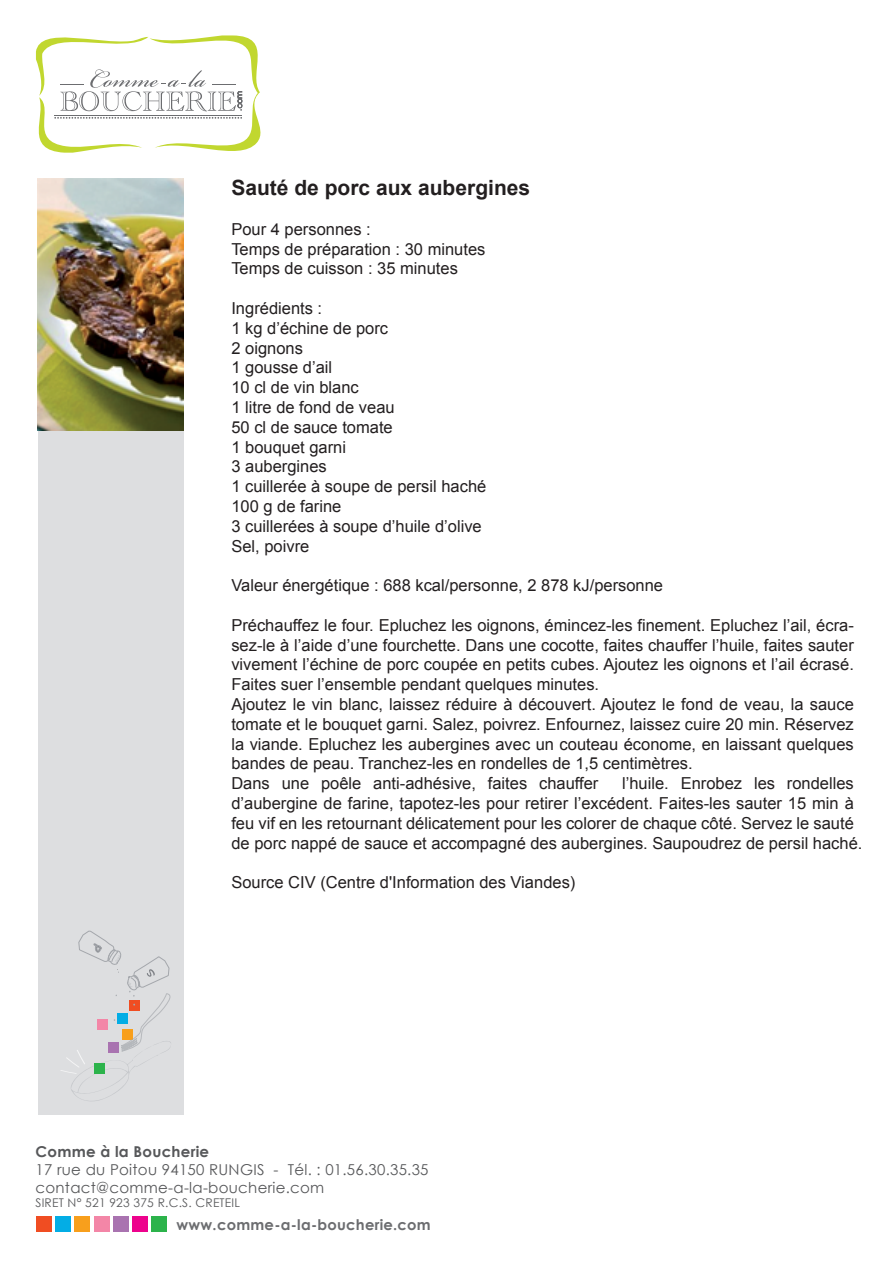
<style>
.page{position:relative;width:893px;height:1263px;background:#fff}
.page>*{position:absolute;margin:0;border:0;box-sizing:border-box;transform-origin:0 0}
.t1{font:700 21px "Arial";color:#231f20}
.t2{font:16.5px/19.8px "Arial";color:#231f20}
.t3{font:15px/18px "Century Gothic";letter-spacing:.02em;color:#57585a}
.t4{font:700 15px "Century Gothic";letter-spacing:.02em;color:#57585a}
.t5{font:700 14.7px "Century Gothic";letter-spacing:.02em;color:#6c6d70}
.t6{font:12px "Century Gothic";letter-spacing:.02em;color:#57585a}
</style>
<div class="page">
<svg style="left:35px;top:35px;width:226px;height:118px"></svg>
<div style="left:36px;top:1216px;width:16px;height:16px;background:#f04d22"></div>
<div style="left:55px;top:1216px;width:16px;height:16px;background:#03ade5"></div>
<div style="left:74px;top:1216px;width:16px;height:16px;background:#f89f1c"></div>
<div style="left:113px;top:1216px;width:16px;height:16px;background:#a973b0"></div>
<div style="left:94px;top:1216px;width:15px;height:16px;background:#f386a7"></div>
<div style="left:132px;top:1216px;width:16px;height:16px;background:#ed028c"></div>
<div style="left:151px;top:1216px;width:16px;height:16px;background:#2cb34b"></div>
<div style="left:38px;top:365px;width:146px;height:750px;background:#dddee0"></div>
<svg style="left:61px;top:930px;width:110px;height:171px"></svg>
<div style="left:94px;top:1063px;width:10px;height:10px;background:#2cb34b"></div>
<img style="left:38px;top:179px;width:145px;height:252px">
<p class="t1" style="left:231px;top:174px;width:300px">Sauté de porc aux aubergines</p>
<p class="t2" style="left:231px;top:219px;width:256px">Pour 4 personnes :<br>Temps de préparation : 30 minutes<br>Temps de cuisson : 35 minutes</p>
<p class="t2" style="left:231px;top:298px;width:256px">Ingrédients :<br>1 kg d’échine de porc<br>2 oignons<br>1 gousse d’ail<br>10 cl de vin blanc<br>1 litre de fond de veau<br>50 cl de sauce tomate<br>1 bouquet garni<br>3 aubergines<br>1 cuillerée à soupe de persil haché<br>100 g de farine<br>3 cuillerées à soupe d’huile d’olive<br>Sel, poivre</p>
<p class="t2" style="left:231px;top:576px;width:433px">Valeur énergétique : 688 kcal/personne, 2 878 kJ/personne</p>
<p class="t2" style="left:231px;top:615px;width:624px">Préchauffez le four. Epluchez les oignons, émincez-les finement. Epluchez l’ail, écra&shy;sez-le à l’aide d’une fourchette. Dans une cocotte, faites chauffer l’huile, faites sauter vivement l’échine de porc coupée en petits cubes. Ajoutez les oignons et l’ail écrasé.<br>Faites suer l’ensemble pendant quelques minutes.<br>Ajoutez le vin blanc, laissez réduire à découvert. Ajoutez le fond de veau, la sauce tomate et le bouquet garni. Salez, poivrez. Enfournez, laissez cuire 20 min. Réservez la viande. Epluchez les aubergines avec un couteau économe, en laissant quelques bandes de peau. Tranchez-les en rondelles de 1,5 centimètres.<br>Dans une poêle anti-adhésive, faites chauffer</p>
<p class="t2" style="left:231px;top:774px;width:633px;text-indent:391px">l’huile. Enrobez les rondelles d’aubergine de farine, tapotez-les pour retirer l’excédent. Faites-les sauter 15 min à feu vif en les retournant délicatement pour les colorer de chaque côté. Servez le sauté de porc nappé de sauce et accompagné des aubergines. Saupoudrez de persil haché.</p>
<p class="t2" style="left:231px;top:873px;width:346px">Source CIV (Centre d'Information des Viandes)</p>
<p class="t4" style="left:36px;top:1140px;width:175px">Comme à la Boucherie</p>
<p class="t3" style="left:36px;top:1160px;width:395px">17 rue du Poitou 94150 RUNGIS - Tél. : 01.56.30.35.35 contact@comme-a-la-boucherie.com</p>
<p class="t6" style="left:36px;top:1194px;width:206px">SIRET N° 521 923 375 R.C.S. CRETEIL</p>
<p class="t5" style="left:177px;top:1214px;width:256px">www.comme-a-la-boucherie.com</p>
</div>
